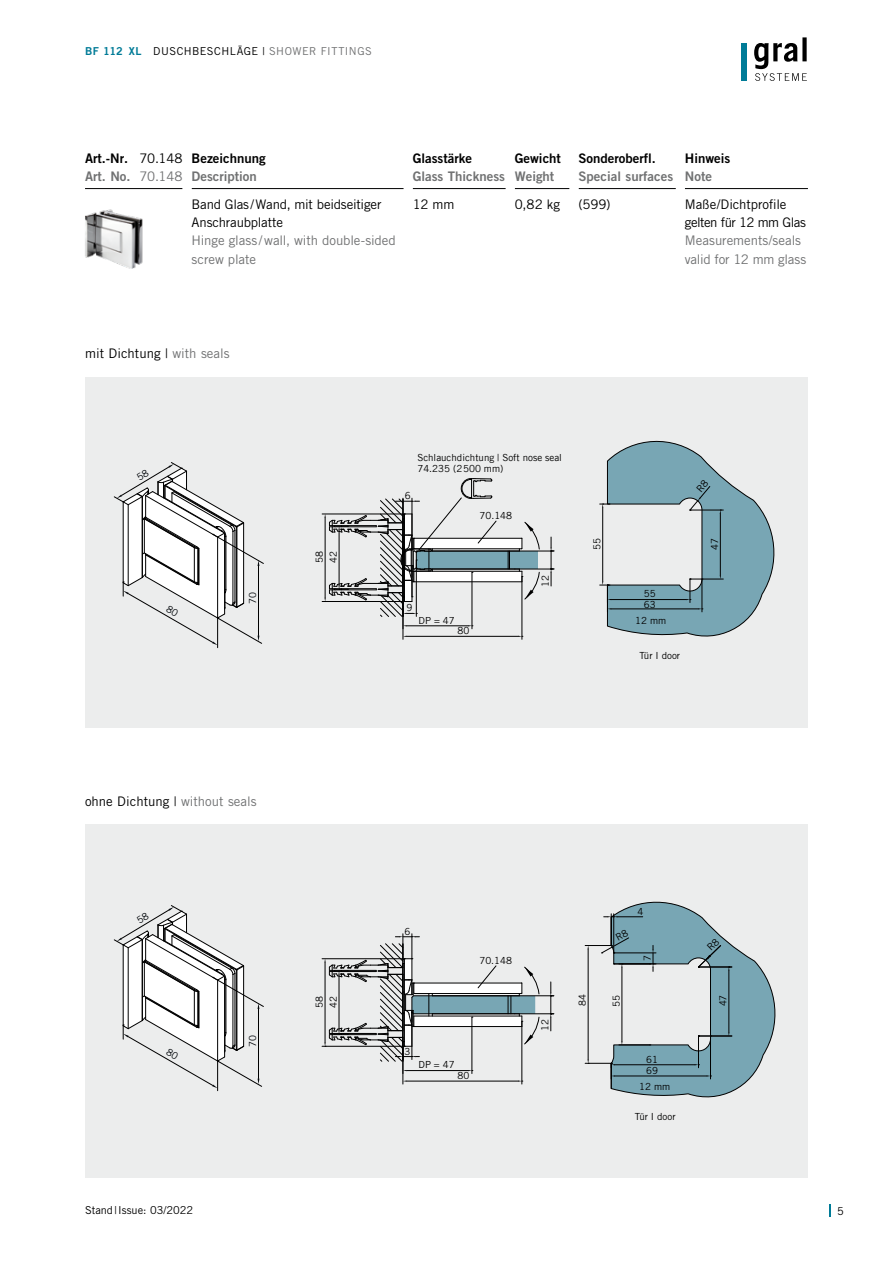
<style>
.page{position:relative;width:893px;height:1263px;background:#fff}
.page>*{position:absolute;margin:0;border:0;box-sizing:border-box;transform-origin:0 0}
.t1{font:13.2px/18.3px "Trade Gothic LT Pro";letter-spacing:-.005em;color:#000}
.t2{font:13.2px/18.3px "Trade Gothic LT Pro";letter-spacing:-.005em;color:#707172}
.t3{font:13.2px/18.3px "Trade Gothic LT Pro Bd 2";color:#000}
.t4{font:13.2px "Trade Gothic LT Pro Bd 2";color:#707172}
.t5{font:10.95px "Trade Gothic LT Pro";letter-spacing:.035em;color:#000}
.t6{font:10.95px "Trade Gothic LT Pro";color:#000}
.t7{font:9.75px "Trade Gothic LT Pro";color:#000}
.t8{font:9.75px/11.7px "Trade Gothic";color:#000}
.t9{font:9.75px "Trade Gothic";color:#04080c}
.s1{font-family:"Trade Gothic LT Pro Bd 2";color:#007b97}
.s2{color:#707172}
.s3{font-family:"Trade Gothic LT Pro"}
.s4{font-family:"Trade Gothic LT Pro";color:#707172}
</style>
<div class="page">
<svg style="left:829px;top:1204px;width:2px;height:13px"></svg>
<img style="left:85px;top:209px;width:58px;height:60px">
<hr style="left:85px;top:188px;width:98px;height:1px;background:#000">
<hr style="left:192px;top:188px;width:212px;height:1px;background:#000">
<hr style="left:413px;top:188px;width:93px;height:1px;background:#000">
<hr style="left:515px;top:188px;width:55px;height:1px;background:#000">
<hr style="left:579px;top:188px;width:97px;height:1px;background:#000">
<hr style="left:685px;top:188px;width:123px;height:1px;background:#000">
<div style="left:85px;top:824px;width:723px;height:354px;background:#eceded"></div>
<hr style="left:217px;top:1061px;width:1px;height:30px;background:#000">
<div style="left:85px;top:377px;width:723px;height:350px;background:#eceded"></div>
<hr style="left:217px;top:618px;width:1px;height:30px;background:#000">
<div style="left:741px;top:43px;width:6px;height:38px;background:#007b97"></div>
<svg style="left:754px;top:37px;width:53px;height:44px"></svg>
<div style="left:414px;top:538px;width:108px;height:10px;background:#fff"></div>
<div style="left:413px;top:571px;width:109px;height:11px;background:#fff"></div>
<div style="left:417px;top:551px;width:121px;height:18px;background:#78a6b4"></div>
<hr style="left:472px;top:572px;width:1px;height:57px;background:#000">
<hr style="left:407px;top:625px;width:61px;height:1px;background:#000">
<hr style="left:322px;top:514px;width:82px;height:1px;background:#000">
<hr style="left:322px;top:601px;width:82px;height:1px;background:#000">
<hr style="left:403px;top:597px;width:1px;height:42px;background:#000">
<hr style="left:522px;top:576px;width:1px;height:63px;background:#000">
<hr style="left:407px;top:636px;width:111px;height:1px;background:#000">
<hr style="left:414px;top:548px;width:107px;height:1px;background:#000">
<hr style="left:414px;top:538px;width:107px;height:1px;background:#000">
<hr style="left:414px;top:571px;width:108px;height:1px;background:#000">
<hr style="left:414px;top:581px;width:108px;height:1px;background:#000">
<svg style="left:550px;top:537px;width:4px;height:49px"></svg>
<hr style="left:418px;top:569px;width:133px;height:1px;background:#000">
<hr style="left:418px;top:551px;width:133px;height:1px;background:#000">
<svg style="left:508px;top:521px;width:32px;height:79px"></svg>
<svg style="left:324px;top:478px;width:173px;height:139px"></svg>
<hr style="left:472px;top:1017px;width:1px;height:56px;background:#000">
<hr style="left:407px;top:1070px;width:61px;height:1px;background:#000">
<hr style="left:322px;top:958px;width:82px;height:1px;background:#000">
<hr style="left:322px;top:1046px;width:82px;height:1px;background:#000">
<hr style="left:403px;top:1041px;width:1px;height:43px;background:#000">
<hr style="left:521px;top:1021px;width:1px;height:63px;background:#000">
<hr style="left:407px;top:1081px;width:111px;height:1px;background:#000">
<svg style="left:550px;top:982px;width:4px;height:49px"></svg>
<hr style="left:413px;top:1013px;width:138px;height:1px;background:#000">
<hr style="left:413px;top:995px;width:138px;height:1px;background:#000">
<svg style="left:324px;top:934px;width:216px;height:128px"></svg>
<svg style="left:113px;top:905px;width:151px;height:183px"></svg>
<svg style="left:113px;top:462px;width:151px;height:183px"></svg>
<svg style="left:600px;top:440px;width:175px;height:197px"></svg>
<svg style="left:585px;top:901px;width:191px;height:197px"></svg>
<p class="t5" style="left:85px;top:45px;width:288px"><span class="s1">BF 112 XL</span> DUSCHBESCHLÄGE | <span class="s2">SHOWER FITTINGS</span></p>
<p class="t3" style="left:85px;top:149px;width:99px">Art.-Nr. <span class="s3">70.148<br></span><span class="s2">Art. No.</span> <span class="s4">70.148</span></p>
<p class="t3" style="left:192px;top:149px;width:76px">Bezeichnung</p>
<p class="t4" style="left:192px;top:168px;width:67px">Description</p>
<p class="t1" style="left:192px;top:195px;width:191px">Band Glas/Wand, mit beidseitiger<br>Anschraubplatte</p>
<p class="t2" style="left:192px;top:231px;width:206px">Hinge glass /wall, with double-sided screw plate</p>
<p class="t3" style="left:413px;top:149px;width:61px">Glasstärke</p>
<p class="t4" style="left:413px;top:168px;width:94px">Glass Thickness</p>
<p class="t3" style="left:515px;top:149px;width:48px">Gewicht</p>
<p class="t4" style="left:515px;top:168px;width:41px">Weight</p>
<p class="t3" style="left:579px;top:149px;width:79px">Sonderoberfl.</p>
<p class="t4" style="left:579px;top:168px;width:96px">Special surfaces</p>
<p class="t3" style="left:685px;top:149px;width:47px">Hinweis</p>
<p class="t4" style="left:685px;top:168px;width:29px">Note</p>
<p class="t1" style="left:413px;top:195px;width:43px">12 mm</p>
<p class="t1" style="left:515px;top:195px;width:47px">0,82 kg</p>
<p class="t1" style="left:579px;top:195px;width:34px">(599)</p>
<p class="t1" style="left:685px;top:195px;width:123px">Maße/Dichtprofile gelten für 12 mm Glas</p>
<p class="t2" style="left:685px;top:231px;width:123px">Measurements/seals valid for 12 mm glass</p>
<p class="t1" style="left:85px;top:344px;width:146px">mit Dichtung | <span class="s2">with seals</span></p>
<p class="t9" style="left:247px;top:604px;width:13px;rotate:-90deg">70</p>
<p class="t8" style="left:314px;top:563px;width:13px;rotate:-90deg">58</p>
<p class="t8" style="left:328px;top:563px;width:13px;rotate:-90deg">42</p>
<p class="t8" style="left:417px;top:452px;width:146px">Schlauchdichtung | Soft nose seal<br>74.235 (2500 mm)</p>
<p class="t8" style="left:405px;top:490px;width:7px">6</p>
<p class="t8" style="left:479px;top:510px;width:34px">70.148</p>
<p class="t8" style="left:406px;top:602px;width:7px">9</p>
<p class="t8" style="left:419px;top:615px;width:38px">DP = 47</p>
<p class="t8" style="left:457px;top:625px;width:13px">80</p>
<p class="t8" style="left:540px;top:586px;width:13px;rotate:-90deg">12</p>
<p class="t7" style="left:591px;top:550px;width:13px;rotate:-90deg">55</p>
<p class="t7" style="left:709px;top:549px;width:13px;rotate:-90deg">47</p>
<p class="t7" style="left:644px;top:588px;width:13px">55</p>
<p class="t7" style="left:644px;top:598px;width:13px">63</p>
<p class="t7" style="left:635px;top:615px;width:33px">12 mm</p>
<p class="t7" style="left:639px;top:650px;width:42px">Tür I door</p>
<p class="t1" style="left:85px;top:792px;width:173px">ohne Dichtung | <span class="s2">without seals</span></p>
<p class="t9" style="left:247px;top:1047px;width:13px;rotate:-90deg">70</p>
<p class="t7" style="left:313px;top:1007px;width:13px;rotate:-90deg">58</p>
<p class="t7" style="left:327px;top:1007px;width:13px;rotate:-90deg">42</p>
<p class="t6" style="left:85px;top:1203px;width:110px">Stand|Issue: 03/2022</p>
<p class="t7" style="left:404px;top:925px;width:7px">6</p>
<p class="t7" style="left:479px;top:954px;width:34px">70.148</p>
<p class="t7" style="left:404px;top:1045px;width:7px">3</p>
<p class="t7" style="left:418px;top:1059px;width:38px">DP = 47</p>
<p class="t7" style="left:457px;top:1069px;width:13px">80</p>
<p class="t7" style="left:539px;top:1031px;width:13px;rotate:-90deg">12</p>
<p class="t7" style="left:576px;top:1006px;width:13px;rotate:-90deg">84</p>
<p class="t7" style="left:638px;top:905px;width:7px">4</p>
<p class="t7" style="left:641px;top:961px;width:7px;rotate:-90deg">7</p>
<p class="t7" style="left:610px;top:1006px;width:13px;rotate:-90deg">55</p>
<p class="t7" style="left:717px;top:1006px;width:13px;rotate:-90deg">47</p>
<p class="t7" style="left:646px;top:1053px;width:13px">61</p>
<p class="t7" style="left:646px;top:1064px;width:13px">69</p>
<p class="t7" style="left:639px;top:1081px;width:33px">12 mm</p>
<p class="t7" style="left:635px;top:1111px;width:42px">Tür I door</p>
<p class="t5" style="left:837px;top:1204px;width:8px">5</p>
</div>
